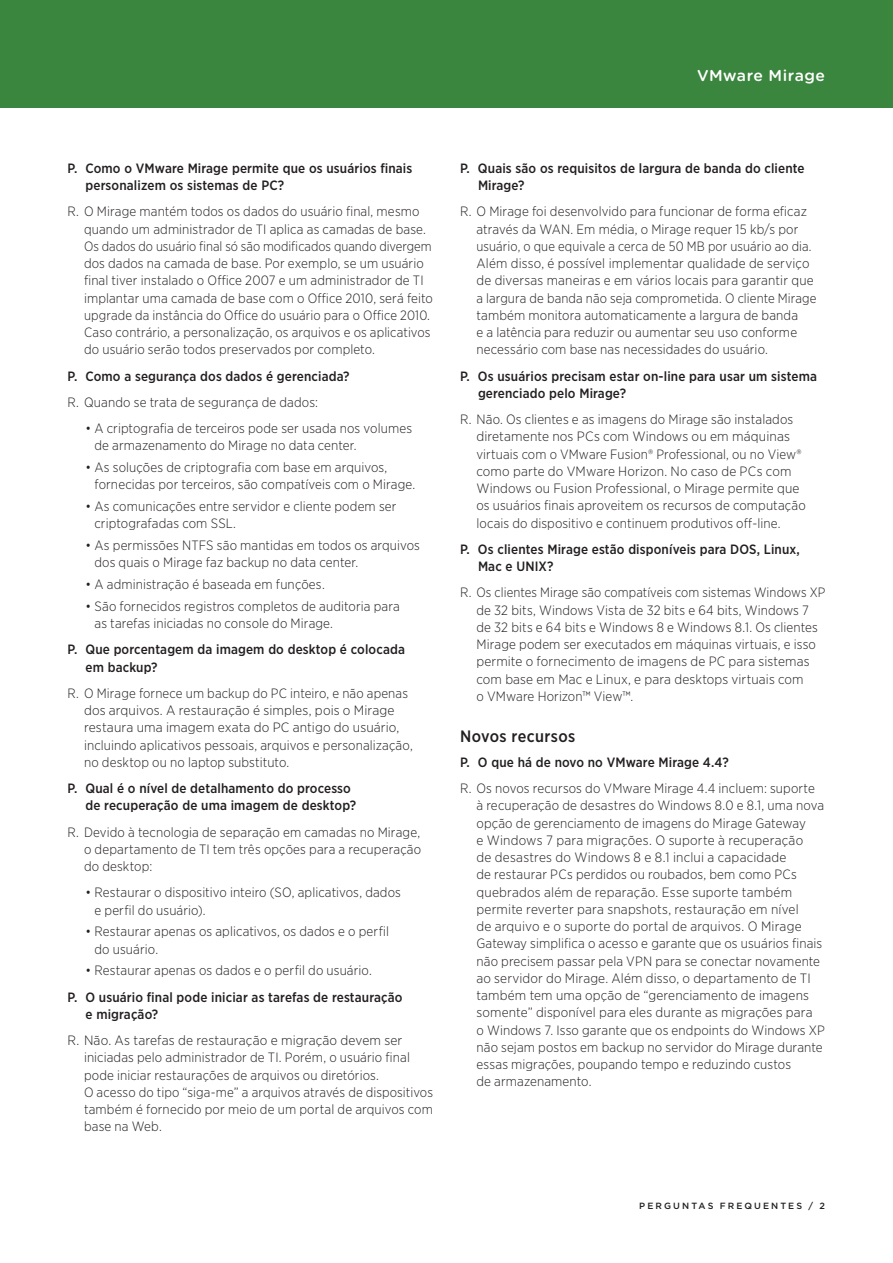
<style>
.page{position:relative;width:893px;height:1263px;background:#fff}
.page>*{position:absolute;margin:0;border:0;box-sizing:border-box;transform-origin:0 0}
._4a_Subhead_1{font:500 16.5px "Gotham Narrow";letter-spacing:.02em;color:#231f20}
.t1{font:500 15.75px "Gotham Rounded";letter-spacing:.03em;color:#fff}
._5a_Body_Answer{font:300 13.5px/17.2px "Gotham Narrow";letter-spacing:.01em;color:#231f20}
._4b_Subhead_2_Questi{font:500 13.5px/17.2px "Gotham Narrow";letter-spacing:.01em;color:#231f20}
.Folio{font:500 9px "Gotham";letter-spacing:.235em;color:#231f20}
</style>
<div class="page">
<div style="left:0;top:0;width:893px;height:108px;background:#3b863f"></div>
<p class="t1" style="left:697px;top:64px;width:129px">VMware Mirage</p>
<p class="_4b_Subhead_2_Questi" style="left:86px;top:159px;width:328px;text-indent:-18px">P. Como o VMware Mirage permite que os usuários finais personalizem os sistemas de PC?</p>
<p class="_5a_Body_Answer" style="left:84px;top:203px;width:350px;text-indent:-16px">R. O Mirage mantém todos os dados do usuário final, mesmo quando um administrador de TI aplica as camadas de base.<br>Os dados do usuário final só são modificados quando divergem dos dados na camada de base. Por exemplo, se um usuário final tiver instalado o Office 2007 e um administrador de TI implantar uma camada de base com o Office 2010, será feito upgrade da instância do Office do usuário para o Office 2010.<br>Caso contrário, a personalização, os arquivos e os aplicativos do usuário serão todos preservados por completo.</p>
<p class="_4b_Subhead_2_Questi" style="left:68px;top:367px;width:284px">P. Como a segurança dos dados é gerenciada?</p>
<p class="_5a_Body_Answer" style="left:68px;top:393px;width:252px">R. Quando se trata de segurança de dados:</p>
<p class="_5a_Body_Answer" style="left:94px;top:419px;width:319px;text-indent:-9px">• A criptografia de terceiros pode ser usada nos volumes de armazenamento do Mirage no data center.</p>
<p class="_5a_Body_Answer" style="left:94px;top:458px;width:322px;text-indent:-9px">• As soluções de criptografia com base em arquivos, fornecidas por terceiros, são compatíveis com o Mirage.</p>
<p class="_5a_Body_Answer" style="left:94px;top:497px;width:304px;text-indent:-9px">• As comunicações entre servidor e cliente podem ser criptografadas com SSL.</p>
<p class="_5a_Body_Answer" style="left:94px;top:536px;width:327px;text-indent:-9px">• As permissões NTFS são mantidas em todos os arquivos dos quais o Mirage faz backup no data center.</p>
<p class="_5a_Body_Answer" style="left:86px;top:575px;width:241px">• A administração é baseada em funções.</p>
<p class="_5a_Body_Answer" style="left:94px;top:597px;width:307px;text-indent:-9px">• São fornecidos registros completos de auditoria para as tarefas iniciadas no console do Mirage.</p>
<p class="_4b_Subhead_2_Questi" style="left:86px;top:641px;width:321px;text-indent:-18px">P. Que porcentagem da imagem do desktop é colocada em backup?</p>
<p class="_5a_Body_Answer" style="left:84px;top:684px;width:330px;text-indent:-16px">R. O Mirage fornece um backup do PC inteiro, e não apenas dos arquivos. A restauração é simples, pois o Mirage restaura uma imagem exata do PC antigo do usuário, incluindo aplicativos pessoais, arquivos e personalização, no desktop ou no laptop substituto.</p>
<p class="_4b_Subhead_2_Questi" style="left:86px;top:779px;width:272px;text-indent:-18px">P. Qual é o nível de detalhamento do processo de recuperação de uma imagem de desktop?</p>
<p class="_5a_Body_Answer" style="left:84px;top:823px;width:339px;text-align:justify;text-indent:-16px">R. Devido à tecnologia de separação em camadas no Mirage, o departamento de TI tem três opções para a recuperação do desktop:</p>
<p class="_5a_Body_Answer" style="left:94px;top:884px;width:308px;text-indent:-9px">• Restaurar o dispositivo inteiro (SO, aplicativos, dados e perfil do usuário).</p>
<p class="_5a_Body_Answer" style="left:94px;top:923px;width:296px;text-indent:-9px">• Restaurar apenas os aplicativos, os dados e o perfil do usuário.</p>
<p class="_5a_Body_Answer" style="left:86px;top:962px;width:288px">• Restaurar apenas os dados e o perfil do usuário.</p>
<p class="_4b_Subhead_2_Questi" style="left:86px;top:988px;width:319px;text-indent:-18px">P. O usuário final pode iniciar as tarefas de restauração e migração?</p>
<p class="_5a_Body_Answer" style="left:84px;top:1031px;width:350px;text-indent:-16px">R. Não. As tarefas de restauração e migração devem ser iniciadas pelo administrador de TI. Porém, o usuário final pode iniciar restaurações de arquivos ou diretórios.<br>O acesso do tipo “siga-me” a arquivos através de dispositivos também é fornecido por meio de um portal de arquivos com base na Web.</p>
<p class="_4b_Subhead_2_Questi" style="left:478px;top:159px;width:328px;text-indent:-18px">P. Quais são os requisitos de largura de banda do cliente<br>Mirage?</p>
<p class="_5a_Body_Answer" style="left:476px;top:203px;width:342px;text-indent:-16px">R. O Mirage foi desenvolvido para funcionar de forma eficaz através da WAN. Em média, o Mirage requer 15 kb/s por usuário, o que equivale a cerca de 50 MB por usuário ao dia.<br>Além disso, é possível implementar qualidade de serviço de diversas maneiras e em vários locais para garantir que a largura de banda não seja comprometida. O cliente Mirage também monitora automaticamente a largura de banda<br>e a latência para reduzir ou aumentar seu uso conforme necessário com base nas necessidades do usuário.</p>
<p class="_4b_Subhead_2_Questi" style="left:478px;top:367px;width:340px;text-indent:-18px">P. Os usuários precisam estar on-line para usar um sistema gerenciado pelo Mirage?</p>
<p class="_5a_Body_Answer" style="left:476px;top:410px;width:331px;text-indent:-16px">R. Não. Os clientes e as imagens do Mirage são instalados diretamente nos PCs com Windows ou em máquinas virtuais com o VMware Fusion® Professional, ou no View® como parte do VMware Horizon. No caso de PCs com Windows ou Fusion Professional, o Mirage permite que os usuários finais aproveitem os recursos de computação locais do dispositivo e continuem produtivos off-line.</p>
<p class="_4b_Subhead_2_Questi" style="left:478px;top:540px;width:323px;text-indent:-18px">P. Os clientes Mirage estão disponíveis para DOS, Linux,<br>Mac e UNIX?</p>
<p class="_5a_Body_Answer" style="left:476px;top:584px;width:350px;text-indent:-16px">R. Os clientes Mirage são compatíveis com sistemas Windows XP de 32 bits, Windows Vista de 32 bits e 64 bits, Windows 7 de 32 bits e 64 bits e Windows 8 e Windows 8.1. Os clientes Mirage podem ser executados em máquinas virtuais, e isso permite o fornecimento de imagens de PC para sistemas com base em Mac e Linux, e para desktops virtuais com<br>o VMware Horizon™ View™.</p>
<p class="_4a_Subhead_1" style="left:460px;top:726px;width:117px">Novos recursos</p>
<p class="_4b_Subhead_2_Questi" style="left:460px;top:753px;width:271px">P. O que há de novo no VMware Mirage 4.4?</p>
<p class="_5a_Body_Answer" style="left:476px;top:779px;width:350px;text-indent:-16px">R. Os novos recursos do VMware Mirage 4.4 incluem: suporte<br>à recuperação de desastres do Windows 8.0 e 8.1, uma nova opção de gerenciamento de imagens do Mirage Gateway<br>e Windows 7 para migrações. O suporte à recuperação<br>de desastres do Windows 8 e 8.1 inclui a capacidade<br>de restaurar PCs perdidos ou roubados, bem como PCs quebrados além de reparação. Esse suporte também permite reverter para snapshots, restauração em nível<br>de arquivo e o suporte do portal de arquivos. O Mirage Gateway simplifica o acesso e garante que os usuários finais não precisem passar pela VPN para se conectar novamente ao servidor do Mirage. Além disso, o departamento de TI também tem uma opção de “gerenciamento de imagens somente” disponível para eles durante as migrações para<br>o Windows 7. Isso garante que os endpoints do Windows XP não sejam postos em backup no servidor do Mirage durante essas migrações, poupando tempo e reduzindo custos<br>de armazenamento.</p>
<p class="Folio" style="left:639px;top:1200px;width:187px">PERGUNTAS FREQUENTES / 2</p>
</div>
